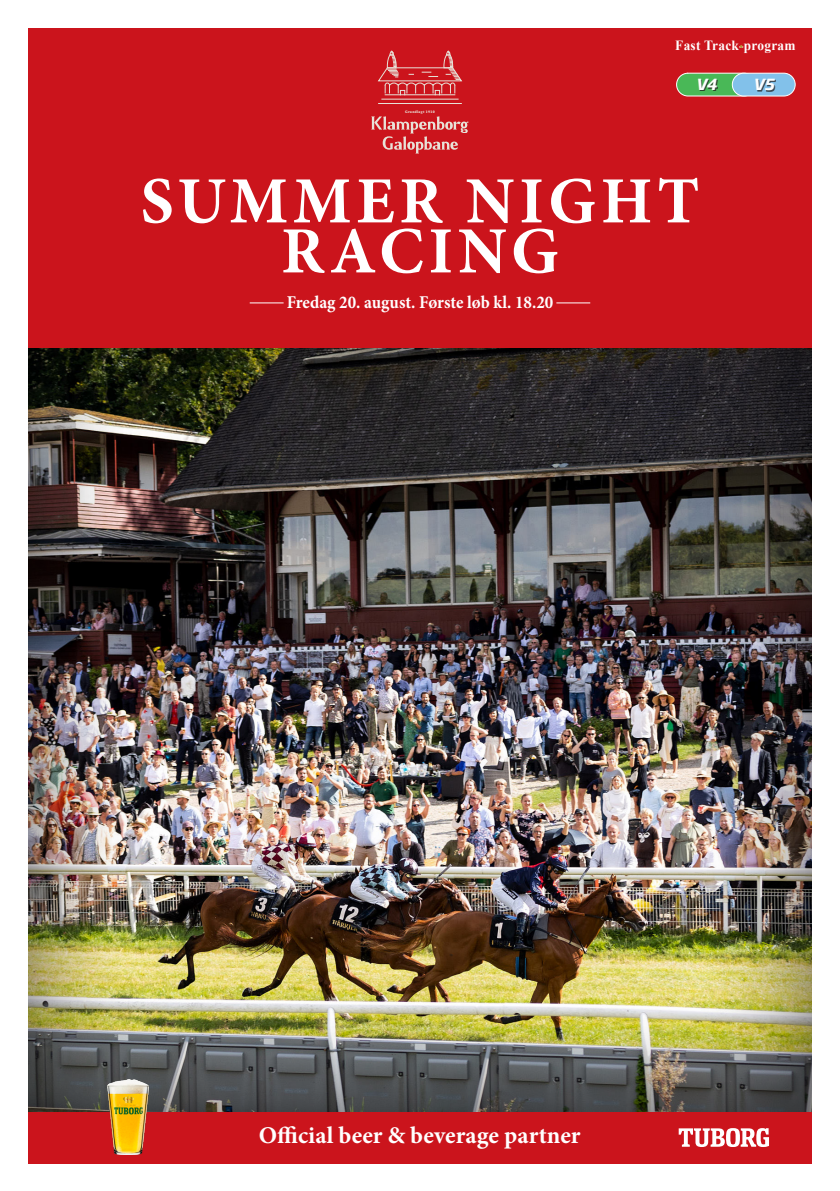
<style>
.page{position:relative;width:840px;height:1191px;background:#fff}
.page>*{position:absolute;margin:0;border:0;box-sizing:border-box;transform-origin:0 0}
.Rubrik{font:700 66px/50px "Minion Pro";letter-spacing:.07em;color:#fff;text-align:center}
.t1{font:700 24px "Minion Pro";color:#fff}
.Rubrik-2{font:700 18px "Minion Pro";color:#fff;scale:.94 1}
.t2{font:italic 700 15.2px "Soho Gothic Pro";color:#fff}
.t3{font:700 14px "Times New Roman";letter-spacing:.02em;color:#fff;scale:.95 1}
.t4{font:700 4px "Spinoza Pro";letter-spacing:.08em;color:#e8e2d8}
</style>
<div class="page">
<div style="left:22px;top:315px;width:791px;height:800px;background:#231f20;opacity:.75"></div>
<div style="left:28px;top:28px;width:783px;height:320px;background:#cb141c"></div>
<div style="left:28px;top:1112px;width:783px;height:51px;background:#cb141c"></div>
<hr style="left:381px;top:99px;width:77px;height:1px;background:#e8e2d8">
<hr style="left:378px;top:103px;width:83px;height:1px;background:#e8e2d8">
<svg style="left:371px;top:116px;width:97px;height:37px"></svg>
<svg style="left:377px;top:50px;width:85px;height:45px"></svg>
<svg style="left:676px;top:72px;width:119px;height:25px;background:#7bae96"></svg>
<div style="left:755px;top:79px;width:20px;height:12px;background:#231f20;opacity:.75"></div>
<hr style="left:249px;top:302px;width:34px;height:1px;background:#fff">
<hr style="left:556px;top:302px;width:34px;height:1px;background:#fff">
<svg style="left:678px;top:1128px;width:90px;height:19px"></svg>
<img style="left:108px;top:1079px;width:40px;height:75px">
<p class="t4" style="left:405px;top:110px;width:31px">Grundlagt 1910</p>
<p class="t3" style="left:675px;top:35px;width:128px">Fast Track-program</p>
<p class="t2" style="left:695px;top:73px;width:23px">V4</p>
<p class="t2" style="left:752px;top:73px;width:23px">V5</p>
<p class="Rubrik" style="left:140px;top:175px;width:560px">SUMMER NIGHT<br>RACING</p>
<p class="Rubrik-2" style="left:286px;top:290px;width:285px">Fredag 20. august. Første løb kl. 18.20</p>
<p class="t1" style="left:258px;top:1118px;width:323px">Official beer &amp; beverage partner</p>
</div>
